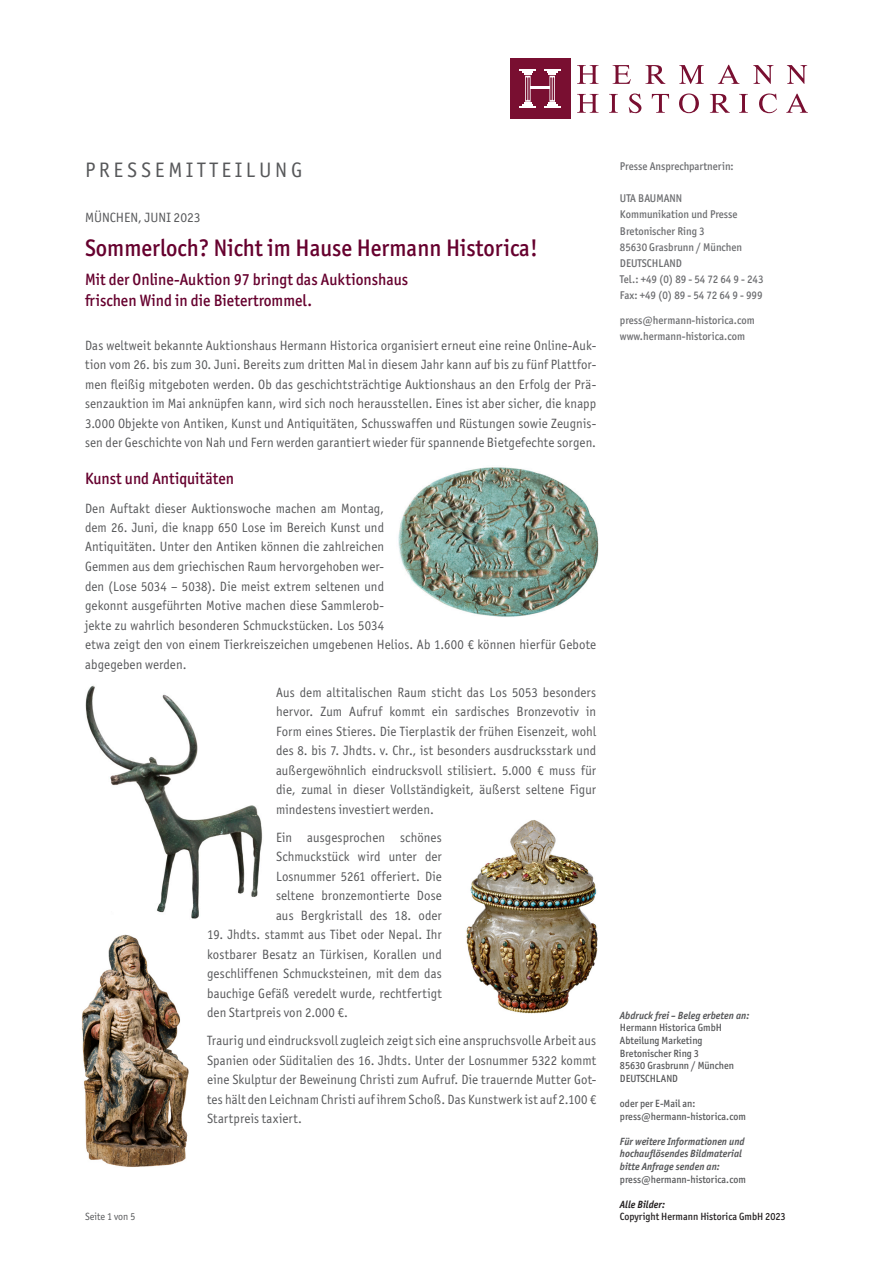
<style>
.page{position:relative;width:893px;height:1263px;background:#fff}
.page>*{position:absolute;margin:0;border:0;box-sizing:border-box;transform-origin:0 0}
.t1{font:500 24px "Officina Sans ITC Pro";color:#66002e;scale:.95 1}
.t2{font:21px "Officina Sans ITC Std";letter-spacing:.18em;color:#57585a}
.t3{font:500 16.5px/21px "Officina Sans ITC Pro";color:#66002e;scale:.95 1}
.t4{font:13.5px/19.5px "Officina Sans ITC Std";letter-spacing:.01em;color:#57585a;text-align:justify;scale:.95 1}
.t5{font:13.5px "Officina Sans ITC Std";letter-spacing:.01em;color:#57585a}
.t6{font:500 11.25px/16.2px "Officina Sans ITC Pro";color:#6c6d70;scale:.95 1}
.t7{font:500 10.5px/12.6px "Officina Sans ITC Pro";color:#57585a;scale:.95 1}
.t8{font:italic 700 10.5px/12.6px "Officina Sans ITC Pro";color:#57585a;scale:.95 1}
.t9{font:500 10.5px "Officina Sans ITC Pro";color:#231f20;scale:.95 1}
.t10{font:italic 700 10.5px "Officina Sans ITC Pro";color:#231f20;scale:.95 1}
.t11{font:10.5px "Officina Sans ITC Std";color:#57585a;scale:.95 1}
</style>
<div class="page">
<svg style="left:577px;top:65px;width:21px;height:19px"></svg>
<svg style="left:613px;top:65px;width:18px;height:19px"></svg>
<svg style="left:645px;top:65px;width:20px;height:19px"></svg>
<svg style="left:679px;top:65px;width:25px;height:19px"></svg>
<svg style="left:718px;top:65px;width:21px;height:19px"></svg>
<svg style="left:753px;top:65px;width:20px;height:19px"></svg>
<svg style="left:787px;top:65px;width:20px;height:19px"></svg>
<svg style="left:577px;top:94px;width:21px;height:19px"></svg>
<svg style="left:609px;top:94px;width:9px;height:19px"></svg>
<svg style="left:629px;top:94px;width:12px;height:19px"></svg>
<svg style="left:652px;top:94px;width:17px;height:19px"></svg>
<svg style="left:679px;top:94px;width:20px;height:19px"></svg>
<svg style="left:710px;top:94px;width:20px;height:19px"></svg>
<svg style="left:739px;top:94px;width:9px;height:19px"></svg>
<svg style="left:759px;top:94px;width:18px;height:19px"></svg>
<svg style="left:786px;top:94px;width:22px;height:19px"></svg>
<div style="left:510px;top:58px;width:60px;height:61px;background:#790f31"></div>
<hr style="left:530px;top:87px;width:20px;height:2px;background:#fff">
<svg style="left:520px;top:70px;width:16px;height:38px"></svg>
<svg style="left:544px;top:70px;width:16px;height:38px"></svg>
<img style="left:398px;top:467px;width:200px;height:150px">
<img style="left:85px;top:685px;width:178px;height:234px">
<img style="left:82px;top:934px;width:107px;height:233px">
<img style="left:466px;top:820px;width:132px;height:194px">
<h2 class="t2" style="left:85px;top:158px;width:219px">PRE SSE MITTE ILUN G</h2>
<p class="t5" style="left:85px;top:210px;width:117px">München, JUNI 2023</p>
<h1 class="t1" style="left:85px;top:233px;width:478px">Sommerloch? Nicht im Hause Hermann Historica!</h1>
<p class="t3" style="left:85px;top:269px;width:342px">Mit der Online-Auktion 97 bringt das Auktionshaus frischen Wind in die Bietertrommel.</p>
<p class="t4" style="left:85px;top:336px;width:539px">Das weltweit bekannte Auktionshaus H ermann Historica organisiert erneut eine reine Online-Auk&shy;tion vom 26. bis zum 30. Juni. Bereits zum dritten Mal in diesem Jahr kann auf bis zu fünf Plattfor&shy;men fleißig mitgeboten werden. Ob das geschichtsträchtige Auktionshaus an den Erfolg der Prä&shy;senzauktion im Mai anknüpfen kann, wird sich noch herausstellen. Eines ist aber sicher, die knapp 3.000 Objekte von Antiken, Kunst und Antiquitäten, Schusswaffen und Rüstungen sowie Zeugnis&shy;sen der Geschichte von Nah und Fern werden garantiert wieder für spannende Bietgefechte sorgen.</p>
<p class="t3" style="left:85px;top:468px;width:158px">Kunst und Antiquitäten</p>
<p class="t4" style="left:85px;top:498px;width:539px;text-align:left">Den Auftakt dieser Auktionswoche machen am Montag,<br>dem 26. Juni, die knapp 650 Lose im Bereich Kunst und<br>Antiquitäten. Unter den Antiken können die zahlreichen<br>Gemmen aus dem griechischen Raum hervorgehoben wer-<br>den (Lose 5034 – 5038). Die meist extrem seltenen und<br>gekonnt ausgeführten Motive machen diese Sammlerob-<br>jekte zu wahrlich besonderen Schmuckstücken. Los 5034<br>etwa zeigt den von einem Tierkreiszeichen umgebenen H elios. Ab 1.600 € können hierfür Gebote abgegeben werden.</p>
<p class="t4" style="left:276px;top:682px;width:339px">Aus dem altitalischen Raum sticht das Los 5053 besonders hervor. Zum Aufruf kommt ein sardisches Bronzevotiv in Form eines Stieres. Die Tierplastik der frühen Eisenzeit, wohl des 8. bis 7. Jhdts. v. Chr., ist besonders ausdrucksstark und außergewöhnlich eindrucksvoll stilisiert. 5.000 € muss für die, zumal in dieser Vollständigkeit, äußerst seltene Figur mindestens investiert werden.</p>
<p class="t4" style="left:276px;top:827px;width:176px">Ein ausgesprochen schönes Schmuckstück wird unter der Losnummer 5261 offeriert. Die seltene bronzemontierte Dose aus Bergkristall des 18. oder</p>
<p class="t4" style="left:207px;top:925px;width:249px">19. Jhdts. stammt aus Tibet oder Nepal. Ihr kostbarer Besatz an Türkisen, Korallen und geschliffenen Schmucksteinen, mit dem das bauchige Gefäß veredelt wurde, rechtfertigt den Startpreis von 2.000 €.</p>
<p class="t4" style="left:207px;top:1031px;width:411px">Traurig und eindrucksvoll zugleich zeigt sich eine anspruchsvolle Arbeit aus Spanien oder Süditalien des 16. Jhdts. Unter der Losnummer 5322 kommt eine Skulptur der Beweinung Christi zum Aufruf. Die trauernde Mutter Got&shy;tes hält den Leichnam Christi auf ihrem Schoß. Das Kunstwerk ist auf 2.100 € Startpreis taxiert.</p>
<p class="t11" style="left:85px;top:1211px;width:55px">Seite 1 von 5</p>
<p class="t6" style="left:620px;top:158px;width:121px">Presse Ansprechpartnerin:</p>
<p class="t6" style="left:620px;top:190px;width:152px">Uta Bau mann<br>Kommunikation und Presse<br>Bretonischer Ring 3<br>85630 Grasbrunn / München<br>DEUTSCHLAND<br>Tel.: +49 (0) 89 - 54 72 64 9 - 243<br>Fax: +49 (0) 89 - 54 72 64 9 - 999</p>
<p class="t6" style="left:620px;top:312px;width:143px">press@hermann-historica.com www.hermann-historica.com</p>
<p class="t8" style="left:620px;top:1009px;width:138px">Abdruck frei – Beleg erbeten an:</p>
<p class="t7" style="left:620px;top:1021px;width:122px">Hermann Historica GmbH<br>Abteilung Marketing<br>Bretonischer Ring 3<br>85630 Grasbrunn / München<br>DEUTSCHLAND</p>
<p class="t7" style="left:620px;top:1097px;width:134px">oder per E-Mail an: press@hermann-historica.com</p>
<p class="t8" style="left:620px;top:1135px;width:133px">Für weitere Informationen und hochauflösendes Bildmaterial bitte Anfrage senden an:</p>
<p class="t7" style="left:620px;top:1173px;width:134px">press@hermann-historica.com</p>
<p class="t10" style="left:620px;top:1198px;width:49px">Alle Bilder:</p>
<p class="t9" style="left:620px;top:1210px;width:176px">Copyright Hermann Historica GmbH 2023</p>
</div>
